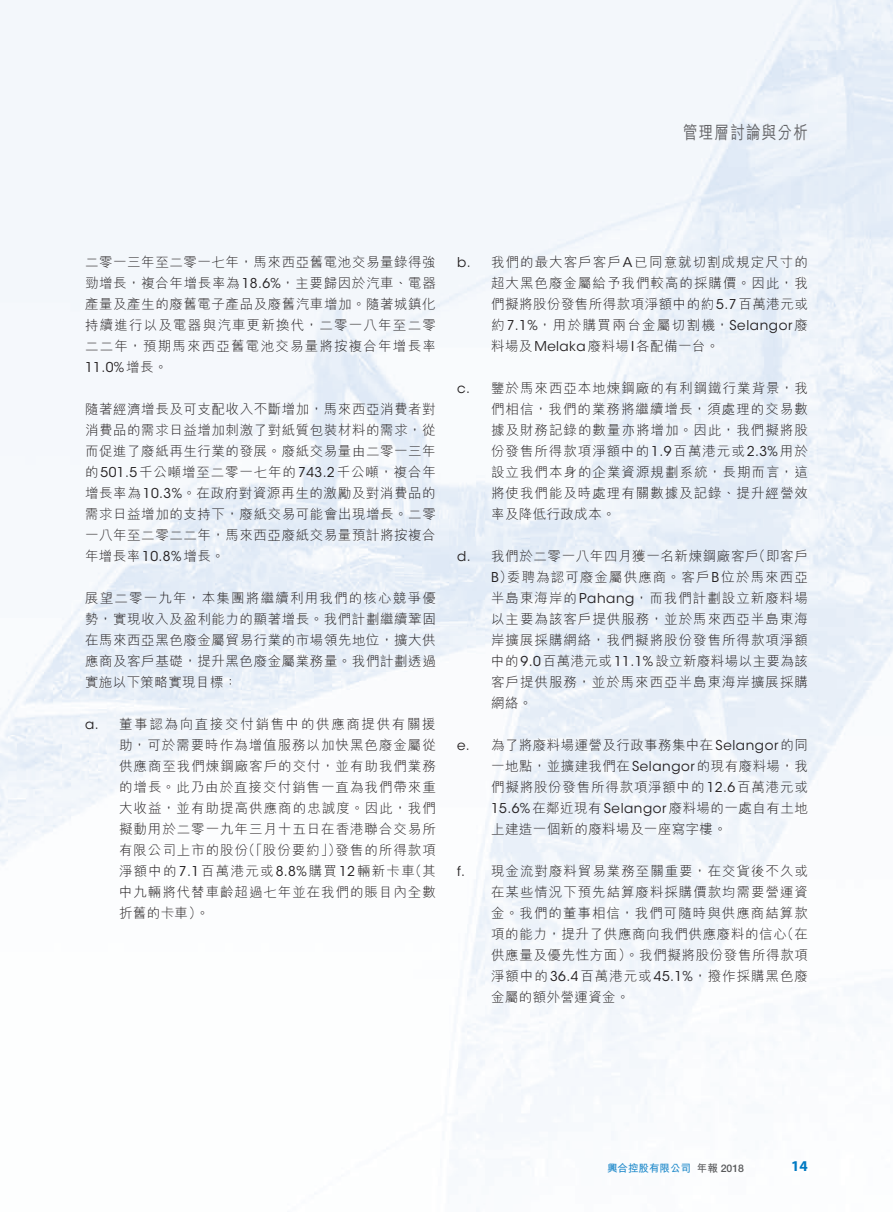
<style>
.page{position:relative;width:893px;height:1212px;background:#fff}
.page>*{position:absolute;margin:0;border:0;box-sizing:border-box;transform-origin:0 0}
.t1{font:500 18px "M Hei HK";letter-spacing:.095em;color:#636366;scale:.8 1}
.t2{font:700 15px "Myriad Pro";color:#0079c2}
.t3{font:300 13.5px/21px "M Hei HK";letter-spacing:.07em;color:#231f20;text-align:justify}
.t4{font:300 13.5px/21px "M Hei HK";letter-spacing:.045em;color:#231f20}
.t5{font:300 13.5px "M Hei HK";letter-spacing:.03em;color:#231f20}
.t6{font:13.5px "ITC Avant Garde Std";color:#231f20}
.t7{font:300 13.5px "M Hei HK";letter-spacing:.125em;color:#231f20}
.t8{font:700 10.5px "M Hei HK";color:#1e89ca}
.t9{font:500 10.5px "Helvetica Neue LT Std";color:#57585a}
.s1{font-family:"ITC Avant Garde Std";font-weight:400}
.s2{font-family:"M Hei HK";font-weight:300}
.s3{font-family:"M Hei HK";font-weight:700}
</style>
<div class="page">
<h1 class="t1" style="left:683px;top:120px;width:158px">管理層討論與分析</h1>
<p class="t3" style="left:85px;top:252px;width:352px">二零一三年至二零一七年，馬來西亞舊電池交易量錄得強勁增長，複合年增長率為<span class="s1">18.6%</span>，主要歸因於汽車、電器產量及產生的廢舊電子產品及廢舊汽車增加。隨著城鎮化持續進行以及電器與汽車更新換代，二零一八年至二零二二年，預期馬來西亞舊電池交易量將按複合年增長率</p>
<p class="t6" style="left:85px;top:359px;width:84px">11.0%<span class="s2">增長。</span></p>
<p class="t3" style="left:85px;top:399px;width:352px">隨著經濟增長及可支配收入不斷增加，馬來西亞消費者對消費品的需求日益增加刺激了對紙質包裝材料的需求，從而促進了廢紙再生行業的發展。廢紙交易量由二零一三年的<span class="s1">501.5</span>千公噸增至二零一七年的<span class="s1">743.2</span>千公噸，複合年增長率為<span class="s1">10.3%</span>。在政府對資源再生的激勵及對消費品的需求日益增加的支持下，廢紙交易可能會出現增長。二零一八年至二零二二年，馬來西亞廢紙交易量預計將按複合年增長率<span class="s1">10.8%</span>增長。</p>
<p class="t3" style="left:85px;top:588px;width:352px">展望二零一九年，本集團將繼續利用我們的核心競爭優勢，實現收入及盈利能力的顯著增長。我們計劃繼續鞏固在馬來西亞黑色廢金屬貿易行業的市場領先地位，擴大供應商及客戶基礎，提升黑色廢金屬業務量。我們計劃透過實施以下策略實現目標：</p>
<p class="t7" style="left:119px;top:717px;width:318px">董事認為向直接交付銷售中的供應商提供有關援</p>
<p class="t6" style="left:85px;top:716px;width:15px">a.</p>
<p class="t3" style="left:119px;top:735px;width:318px;text-align:right">助，可於需要時作為增值服務以加快黑色廢金屬從供應商至我們煉鋼廠客戶的交付，並有助我們業務的增長。此乃由於直接交付銷售一直為我們帶來重大收益，並有助提高供應商的忠誠度。因此，我們擬動用於二零一九年三月十五日在香港聯合交易所發售的所得款項</p>
<p class="t3" style="left:242px;top:840px;width:101px">（「股份要約」）</p>
<p class="t3" style="left:119px;top:840px;width:131px">有限公司上市的股份</p>
<p class="t3" style="left:408px;top:861px;width:29px">（其</p>
<p class="t3" style="left:119px;top:861px;width:318px;text-align:left">淨額中的<span class="s1">7.1</span>百萬港元或<span class="s1">8.8%</span>購買<span class="s1">12</span>輛新卡車<br>中九輛將代替車齡超過七年並在我們的賬目內全數折舊的卡車。(</p>
<p class="t6" style="left:457px;top:254px;width:15px">b.</p>
<p class="t6" style="left:457px;top:380px;width:14px">c.</p>
<p class="t6" style="left:457px;top:548px;width:15px">d.</p>
<p class="t6" style="left:457px;top:737px;width:14px">e.</p>
<p class="t6" style="left:457px;top:863px;width:10px">.f</p>
<p class="t3" style="left:491px;top:252px;width:318px">我們的最大客戶客戶<span class="s1">A</span>已同意就切割成規定尺寸的</p>
<p class="t3" style="left:491px;top:273px;width:318px">超大黑色廢金屬給予我們較高的採購價。因此，我們擬將股份發售所得款項淨額中的約<span class="s1">5.7</span>百萬港元或約<span class="s1">7.1%</span>，用於購買兩台金屬切割機，<span class="s1">Selangor</span>廢料場及<span class="s1">Melaka</span>廢料場<span class="s1">I</span>各配備一台。</p>
<p class="t3" style="left:491px;top:378px;width:318px">鑒於馬來西亞本地煉鋼廠的有利鋼鐵行業背景，我</p>
<p class="t3" style="left:491px;top:399px;width:318px">們相信，我們的業務將繼續增長，須處理的交易數據及財務記錄的數量亦將增加。因此，我們擬將股份發售所得款項淨額中的<span class="s1">1.9</span>百萬港元或<span class="s1">2.3%</span>用於設立我們本身的企業資源規劃系統，長期而言，這將使我們能及時處理有關數據及記錄、提升經營效率及降低行政成本。</p>
<p class="t3" style="left:752px;top:546px;width:57px">（即客戶</p>
<p class="t4" style="left:491px;top:546px;width:269px">我們於二零一八年四月獲一名新煉鋼廠客戶</p>
<p class="t6" style="left:491px;top:569px;width:23px">B<span class="s2">）</span></p>
<p class="t3" style="left:491px;top:588px;width:318px">半島東海岸的<span class="s1">Pahang</span>，而我們計劃設立新廢料場以主要為該客戶提供服務，並於馬來西亞半島東海岸擴展採購網絡，我們擬將股份發售所得款項淨額中的<span class="s1">9.0</span>百萬港元或<span class="s1">11.1%</span>設立新廢料場以主要為該客戶提供服務，並於馬來西亞半島東海岸擴展採購網絡。</p>
<p class="t5" style="left:491px;top:738px;width:318px">為了將廢料場運營及行政事務集中在<span class="s1">Selangor</span>的同</p>
<p class="t3" style="left:507px;top:567px;width:302px">委聘為認可廢金屬供應商。客戶<span class="s1">B</span>位於馬來西亞</p>
<p class="t3" style="left:491px;top:756px;width:318px">一地點，並擴建我們在<span class="s1">Selangor</span>的現有廢料場，我們擬將股份發售所得款項淨額中的<span class="s1">12.6</span>百萬港元或<span class="s1">15.6%</span>在鄰近現有<span class="s1">Selangor</span>廢料場的一處自有土地上建造一個新的廢料場及一座寫字樓。</p>
<p class="t3" style="left:491px;top:861px;width:318px">現金流對廢料貿易業務至關重要，在交貨後不久或</p>
<p class="t3" style="left:491px;top:882px;width:318px;text-align:right">在某些情況下預先結算廢料採購價款均需要營運資金。我們的董事相信，我們可隨時與供應商結算款（在</p>
<p class="t4" style="left:491px;top:924px;width:318px">項的能力，提升了供應商向我們供應廢料的信心<br>供應量及優先性方面）。我們擬將股份發售所得款項淨額中的<span class="s1">36.4</span>百萬港元或<span class="s1">45.1%</span>，撥作採購黑色廢金屬的額外營運資金。</p>
<p class="t8" style="left:607px;top:1161px;width:85px">興合控股有限公司</p>
<p class="t9" style="left:697px;top:1162px;width:49px"><span class="s3">年報</span> 2018</p>
<p class="t2" style="left:791px;top:1156px;width:18px">14</p>
</div>
